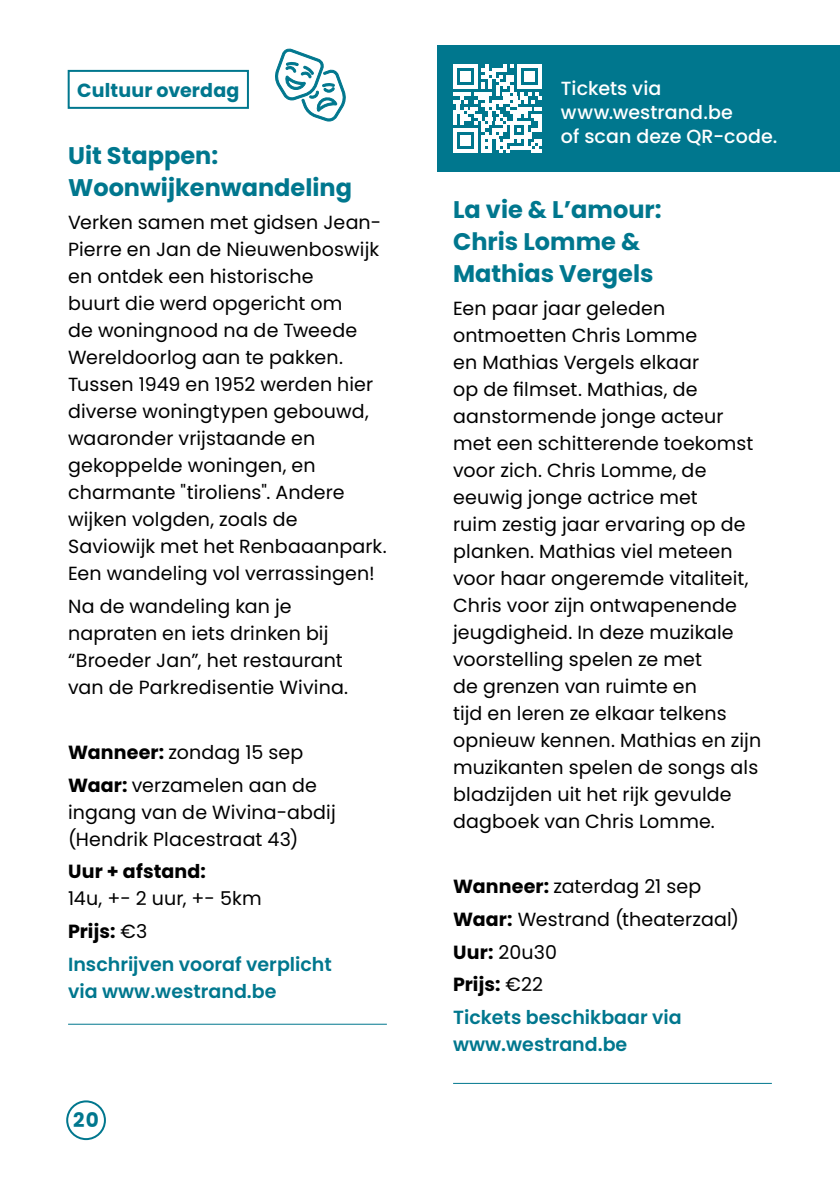
<style>
.page{position:relative;width:840px;height:1191px;background:#fff}
.page>*{position:absolute;margin:0;border:0;box-sizing:border-box;transform-origin:0 0}
.t1{font:700 24px/32px "Poppins";color:#00778e}
.t2{font:700 20px "Poppins";color:#00778e}
.t3{font:19px/27px "Poppins";letter-spacing:.005em;color:#000}
.t4{font:600 19px/32.6px "Poppins";color:#00778e}
.t5{font:500 19px/24px "Poppins";letter-spacing:.005em;color:#fff}
.t6{font:700 19px "Poppins";letter-spacing:.01em;color:#00778e}
.t7{font:700 19px "Poppins";letter-spacing:.01em;color:#000}
.s1{font-weight:700}
.s2{font-weight:400;color:#000}
.s3{font-weight:700;color:#000}
.s4{font-weight:600;color:#00778e}
</style>
<div class="page">
<div style="left:437px;top:45px;width:402px;height:127px;background:#00778e"></div>
<div style="left:68px;top:70px;width:181px;height:39px;border:2px solid #00778e"></div>
<hr style="left:68px;top:1023px;width:318px;height:1px;background:#00778e">
<svg style="left:275px;top:48px;width:71px;height:73px"></svg>
<svg style="left:453px;top:64px;width:88px;height:89px"></svg>
<hr style="left:453px;top:150px;width:24px;height:3px;background:#fff">
<div style="left:460px;top:135px;width:10px;height:11px;background:#fff"></div>
<hr style="left:453px;top:1082px;width:318px;height:1px;background:#00778e">
<div style="left:66px;top:1100px;width:40px;height:40px;border:2px solid #00778e;border-radius:50%"></div>
<p class="t6" style="left:77px;top:80px;width:164px">Cultuur overdag</p>
<p class="t1" style="left:68px;top:140px;width:285px">Uit Stappen:<br>Woonwijkenwandeling</p>
<p class="t3" style="left:68px;top:209px;width:320px">Verken samen met gidsen Jean-<br>Pierre en Jan de Nieuwenboswijk en ontdek een historische<br>buurt die werd opgericht om<br>de woningnood na de Tweede<br>Wereldoorlog aan te pakken.<br>Tussen 1949 en 1952 werden hier diverse woningtypen gebouwd, waaronder vrijstaande en gekoppelde woningen, en charmante "tiroliens". Andere wijken volgden, zoals de<br>Saviowijk met het Renbaaanpark.<br>Een wandeling vol verrassingen!</p>
<p class="t3" style="left:68px;top:592px;width:281px">Na de wandeling kan je napraten en iets drinken bij “Broeder Jan”, het restaurant van de Parkredisentie Wivina.</p>
<p class="t3" style="left:68px;top:736px;width:250px;line-height:32.6px"><span class="s1">Wanneer:</span> zondag 15 sep<br><span class="s1">Waar:</span> verzamelen aan de</p>
<p class="t3" style="left:68px;top:798px;width:269px">ingang van de Wivina-abdij (Hendrik Placestraat 43)</p>
<p class="t7" style="left:68px;top:860px;width:139px">Uur + afstand:</p>
<p class="t4" style="left:68px;top:882px;width:265px"><span class="s2">14u, +- 2 uur, +- 5km<br></span><span class="s3">Prijs:</span> <span class="s2">€3<br></span>Inschrijven vooraf verplicht</p>
<p class="t4" style="left:68px;top:974px;width:210px">via www.westrand.be</p>
<p class="t2" style="left:73px;top:1108px;width:27px">20</p>
<p class="t5" style="left:560px;top:76px;width:218px">Tickets via www.westrand.be<br>of scan deze QR-code.</p>
<p class="t1" style="left:453px;top:194px;width:210px">La vie &amp; L’amour:<br>Chris Lomme &amp;<br>Mathias Vergels</p>
<p class="t3" style="left:453px;top:295px;width:309px">Een paar jaar geleden ontmoetten Chris Lomme<br>en Mathias Vergels elkaar<br>op de filmset. Mathias, de aanstormende jonge acteur met een schitterende toekomst voor zich. Chris Lomme, de eeuwig jonge actrice met<br>ruim zestig jaar ervaring op de planken. Mathias viel meteen voor haar ongeremde vitaliteit,<br>Chris voor zijn ontwapenende jeugdigheid. In deze muzikale voorstelling spelen ze met<br>de grenzen van ruimte en<br>tijd en leren ze elkaar telkens opnieuw kennen. Mathias en zijn muzikanten spelen de songs als bladzijden uit het rijk gevulde dagboek van Chris Lomme.</p>
<p class="t3" style="left:453px;top:870px;width:287px;line-height:32.6px"><span class="s1">Wanneer:</span> zaterdag 21 sep<br><span class="s1">Waar:</span> Westrand (theaterzaal)<br><span class="s1">Uur:</span> 20u30<br><span class="s1">Prijs:</span> €22<br><span class="s4">Tickets beschikbaar via</span></p>
<p class="t4" style="left:453px;top:1028px;width:176px">www.westrand.be</p>
</div>
